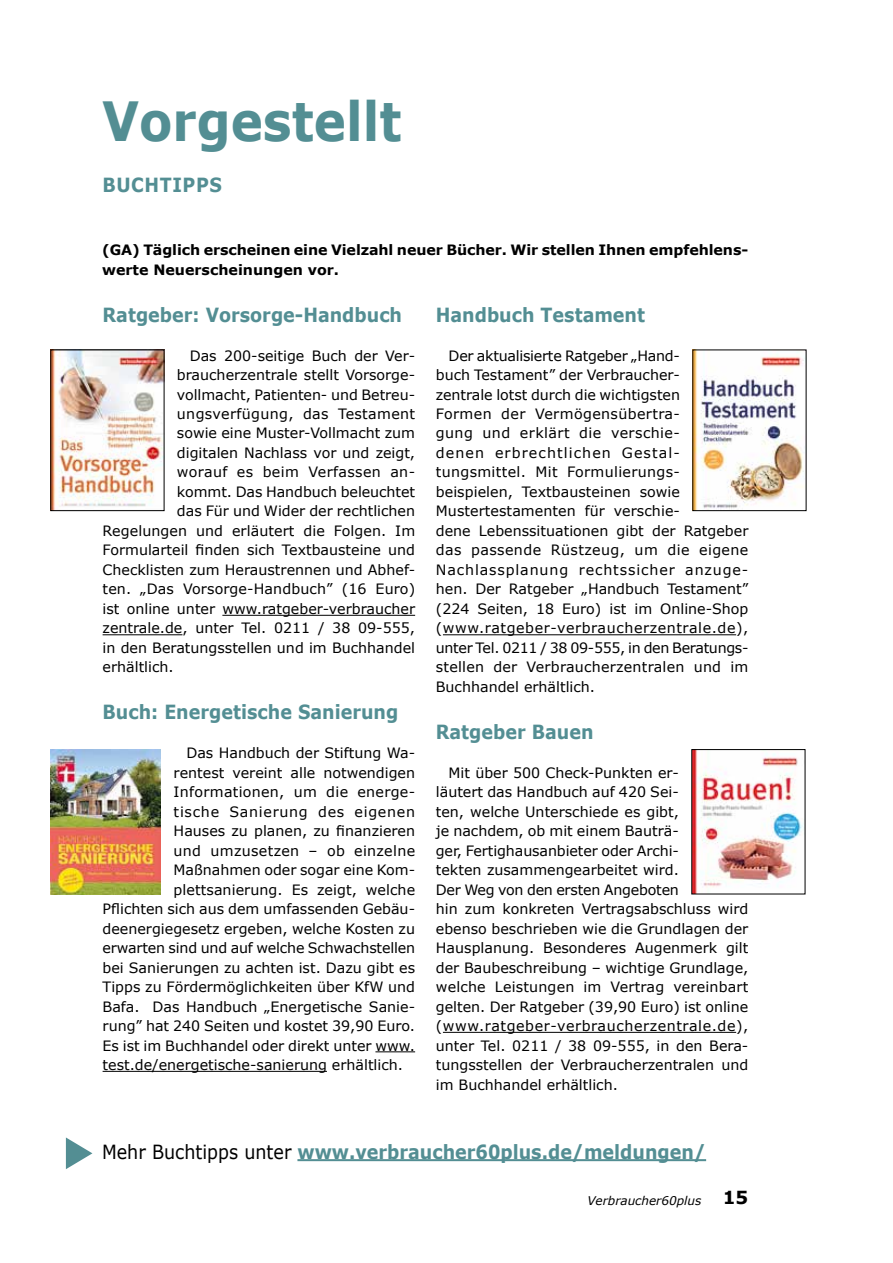
<style>
.page{position:relative;width:893px;height:1263px;background:#fff}
.page>*{position:absolute;margin:0;border:0;box-sizing:border-box;transform-origin:0 0}
.t1{font:700 54px "Verdana";color:#538e93;scale:.9 1}
.t2{font:700 19.5px "Verdana";color:#538e93;scale:.9 1}
.t3{font:700 19.5px "Verdana";letter-spacing:.035em;color:#538e93;scale:.9 1}
.t4{font:14.25px/19.5px "Verdana";color:#000}
.t5{font:700 14.25px/19.5px "Verdana";letter-spacing:-.005em;color:#000}
.t6{font:14.25px "Verdana";letter-spacing:.025em;color:#000}
.t7{font:14.25px "Verdana";letter-spacing:.02em;color:#000}
.t8{font:14.25px "Verdana";letter-spacing:.05em;color:#000}
.t9{font:italic 12px "Verdana";color:#000}
.s1{font-weight:400;color:#000}
.s2{font-weight:700;font-style:normal;font-size:18px}
</style>
<div class="page">
<hr style="left:297px;top:1159px;width:409px;height:2px;background:#538e93">
<hr style="left:222px;top:615px;width:193px;height:1px;background:#000">
<hr style="left:103px;top:634px;width:79px;height:1px;background:#000">
<hr style="left:375px;top:1051px;width:40px;height:1px;background:#000">
<hr style="left:103px;top:1071px;width:224px;height:1px;background:#000">
<hr style="left:443px;top:634px;width:293px;height:1px;background:#000">
<hr style="left:443px;top:1032px;width:293px;height:1px;background:#000">
<img style="left:53px;top:352px;width:109px;height:157px">
<img style="left:695px;top:352px;width:109px;height:157px">
<img style="left:694px;top:751px;width:109px;height:141px">
<img style="left:51px;top:750px;width:110px;height:144px">
<svg style="left:66px;top:1137px;width:26px;height:32px"></svg>
<h1 class="t1" style="left:102px;top:83px;width:334px">Vorgestellt</h1>
<h2 class="t3" style="left:102px;top:171px;width:134px">BUCHTIPPS</h2>
<p class="t5" style="left:102px;top:240px;width:648px">(GA) Täglich erscheinen eine Vielzahl neuer Bücher. Wir stellen Ihnen empfehlens&shy;werte Neuerscheinungen vor.</p>
<h2 class="t2" style="left:103px;top:301px;width:334px">Ratgeber: Vorsorge-Handbuch</h2>
<p class="t4" style="left:190px;top:345px;width:227px">Das 200-seitige Buch der Ver-</p>
<p class="t4" style="left:177px;top:365px;width:240px">braucherzentrale stellt Vorsorge-</p>
<p class="t4" style="left:177px;top:384px;width:240px">vollmacht, Patienten- und Betreu-</p>
<p class="t6" style="left:177px;top:404px;width:240px">ungsverfügung, das Testament</p>
<p class="t4" style="left:177px;top:423px;width:240px">sowie eine Muster-Vollmacht zum</p>
<p class="t4" style="left:177px;top:443px;width:240px">digitalen Nachlass vor und zeigt,</p>
<p class="t6" style="left:177px;top:462px;width:240px">worauf es beim Verfassen an-</p>
<p class="t4" style="left:177px;top:482px;width:240px">kommt. Das Handbuch beleuchtet</p>
<p class="t4" style="left:177px;top:501px;width:240px">das Für und Wider der rechtlichen</p>
<p class="t4" style="left:103px;top:521px;width:314px">Regelungen und erläutert die Folgen. Im</p>
<p class="t4" style="left:103px;top:540px;width:314px">Formularteil finden sich Textbausteine und</p>
<p class="t4" style="left:103px;top:560px;width:314px">Checklisten zum Heraustrennen und Abhef-</p>
<p class="t4" style="left:103px;top:579px;width:314px">ten. „Das Vorsorge-Handbuch” (16 Euro)</p>
<p class="t4" style="left:103px;top:599px;width:314px">ist online unter www.ratgeber-verbraucher</p>
<p class="t4" style="left:103px;top:618px;width:314px">zentrale.de, unter Tel. 0211 / 38 09-555,</p>
<p class="t4" style="left:103px;top:638px;width:314px">in den Beratungsstellen und im Buchhandel</p>
<p class="t4" style="left:103px;top:657px;width:73px">erhältlich.</p>
<h2 class="t2" style="left:103px;top:698px;width:330px">Buch: Energetische Sanierung</h2>
<p class="t4" style="left:186px;top:743px;width:230px">Das Handbuch der Stiftung Wa-</p>
<p class="t4" style="left:174px;top:762px;width:243px">rentest vereint alle notwendigen</p>
<p class="t7" style="left:174px;top:782px;width:243px">Informationen, um die energe-</p>
<p class="t8" style="left:174px;top:801px;width:243px">tische Sanierung des eigenen</p>
<p class="t4" style="left:174px;top:821px;width:243px">Hauses zu planen, zu finanzieren</p>
<p class="t7" style="left:174px;top:840px;width:243px">und umzusetzen – ob einzelne</p>
<p class="t4" style="left:174px;top:860px;width:243px">Maßnahmen oder sogar eine Kom-</p>
<p class="t4" style="left:174px;top:879px;width:243px">plettsanierung. Es zeigt, welche</p>
<p class="t4" style="left:103px;top:899px;width:314px">Pflichten sich aus dem umfassenden Gebäu-</p>
<p class="t4" style="left:103px;top:918px;width:314px">deenergiegesetz ergeben, welche Kosten zu</p>
<p class="t4" style="left:103px;top:938px;width:314px">erwarten sind und auf welche Schwachstellen</p>
<p class="t4" style="left:103px;top:957px;width:314px">bei Sanierungen zu achten ist. Dazu gibt es</p>
<p class="t4" style="left:103px;top:977px;width:314px">Tipps zu Fördermöglichkeiten über KfW und</p>
<p class="t4" style="left:103px;top:996px;width:314px">Bafa. Das Handbuch „Energetische Sanie-</p>
<p class="t4" style="left:103px;top:1016px;width:314px">rung” hat 240 Seiten und kostet 39,90 Euro.</p>
<p class="t4" style="left:103px;top:1035px;width:314px">Es ist im Buchhandel oder direkt unter www.</p>
<p class="t4" style="left:103px;top:1055px;width:302px">test.de/energetische-sanierung erhältlich.</p>
<h2 class="t2" style="left:436px;top:301px;width:234px">Handbuch Testament</h2>
<p class="t4" style="left:436px;top:345px;width:314px;text-indent:13px">Der aktualisierte Ratgeber „Hand-<br>buch Testament” der Verbraucher-<br>zentrale lotst durch die wichtigsten<br>Formen der Vermögensübertra-<br>gung und erklärt die verschie-<br>denen erbrechtlichen Gestal&shy;tungsmittel. Mit Formulierungs&shy;beispielen, Textbausteinen sowie Mustertestamenten für verschie-<br>dene Lebenssituationen gibt der Ratgeber das passende Rüstzeug, um die eigene Nachlassplanung rechtssicher anzuge&shy;hen. Der Ratgeber „Handbuch Testament” (224 Seiten, 18 Euro) ist im Online-Shop (www.ratgeber-verbraucherzentrale.de), unter Tel. 0211 / 38 09-555, in den Beratungs&shy;stellen der Verbraucherzentralen und im Buchhandel erhältlich.</p>
<h2 class="t2" style="left:436px;top:718px;width:177px">Ratgeber Bauen</h2>
<p class="t4" style="left:436px;top:762px;width:314px;text-indent:13px">Mit über 500 Check-Punkten er-<br>läutert das Handbuch auf 420 Sei-<br>ten, welche Unterschiede es gibt,<br>je nachdem, ob mit einem Bauträ-<br>ger, Fertighausanbieter oder Archi-<br>tekten zusammengearbeitet wird.<br>Der Weg von den ersten Angeboten<br>hin zum konkreten Vertragsabschluss wird ebenso beschrieben wie die Grundlagen der Hausplanung. Besonderes Augenmerk gilt der Baubeschreibung – wichtige Grundlage, welche Leistungen im Vertrag vereinbart gelten. Der Ratgeber (39,90 Euro) ist online (www.ratgeber-verbraucherzentrale.de), unter Tel. 0211 / 38 09-555, in den Bera&shy;tungsstellen der Verbraucherzentralen und im Buchhandel erhältlich.</p>
<h2 class="t2" style="left:102px;top:1138px;width:673px"><span class="s1">Mehr Buchtipps unter</span> www.verbraucher60plus.de/meldungen/</h2>
<p class="t9" style="left:587px;top:1192px;width:163px">Verbraucher60plus <span class="s2">15</span></p>
</div>
